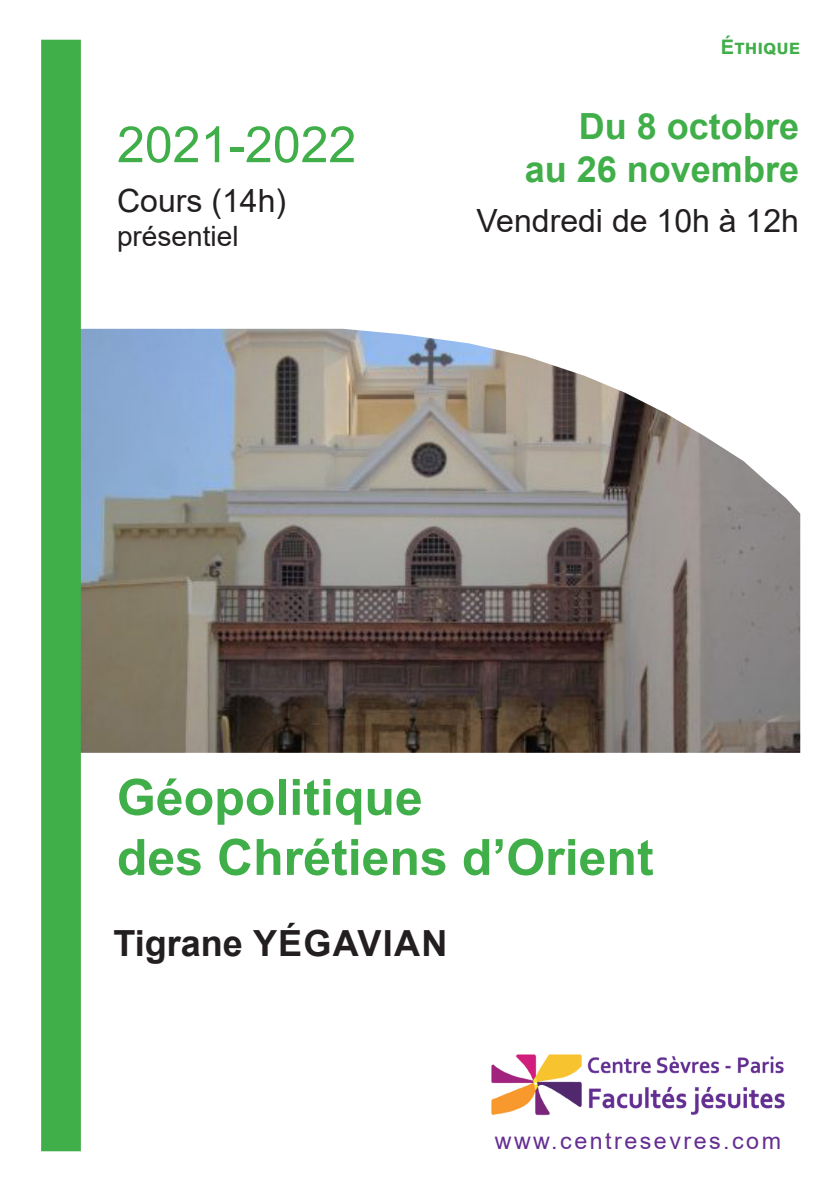
<style>
.page{position:relative;width:840px;height:1191px;background:#fff}
.page>*{position:absolute;margin:0;border:0;box-sizing:border-box;transform-origin:0 0}
.t1{font:700 50px/60px "Arial";color:#40ae49}
.t2{font:50px "Arial";color:#40ae49}
.t3{font:700 36px/43.2px "Arial";color:#40ae49;text-align:right}
.t4{font:700 36px "Arial";color:#231f20}
.t5{font:32px "Arial";color:#231f20}
.t6{font:28px "Arial";color:#231f20}
.t7{font:23.2px "Arial";letter-spacing:.105em;color:#652d91}
.t8{font:700 20px "Arial";color:#40ae49}
</style>
<div class="page">
<img style="left:491px;top:1054px;width:294px;height:62px">
<img style="left:81px;top:329px;width:718px;height:424px">
<div style="left:41px;top:40px;width:40px;height:1111px;background:#40ae49;border:2px solid #40ae49"></div>
<p class="t2" style="left:117px;top:110px;width:241px">2021-2022</p>
<p class="t5" style="left:117px;top:179px;width:170px">Cours (14h)</p>
<p class="t6" style="left:117px;top:216px;width:123px">présentiel</p>
<p class="t8" style="left:720px;top:33px;width:81px">Éthique</p>
<p class="t3" style="left:524px;top:105px;width:276px">Du 8 octobre<br>au 26 novembre</p>
<p class="t5" style="left:476px;top:199px;width:324px">Vendredi de 10h à 12h</p>
<p class="t1" style="left:117px;top:768px;width:538px">Géopolitique<br>des Chrétiens d’Orient</p>
<p class="t4" style="left:113px;top:918px;width:335px">Tigrane YÉGAVIAN</p>
<p class="t7" style="left:494px;top:1124px;width:288px">www.centresevres.com</p>
</div>
